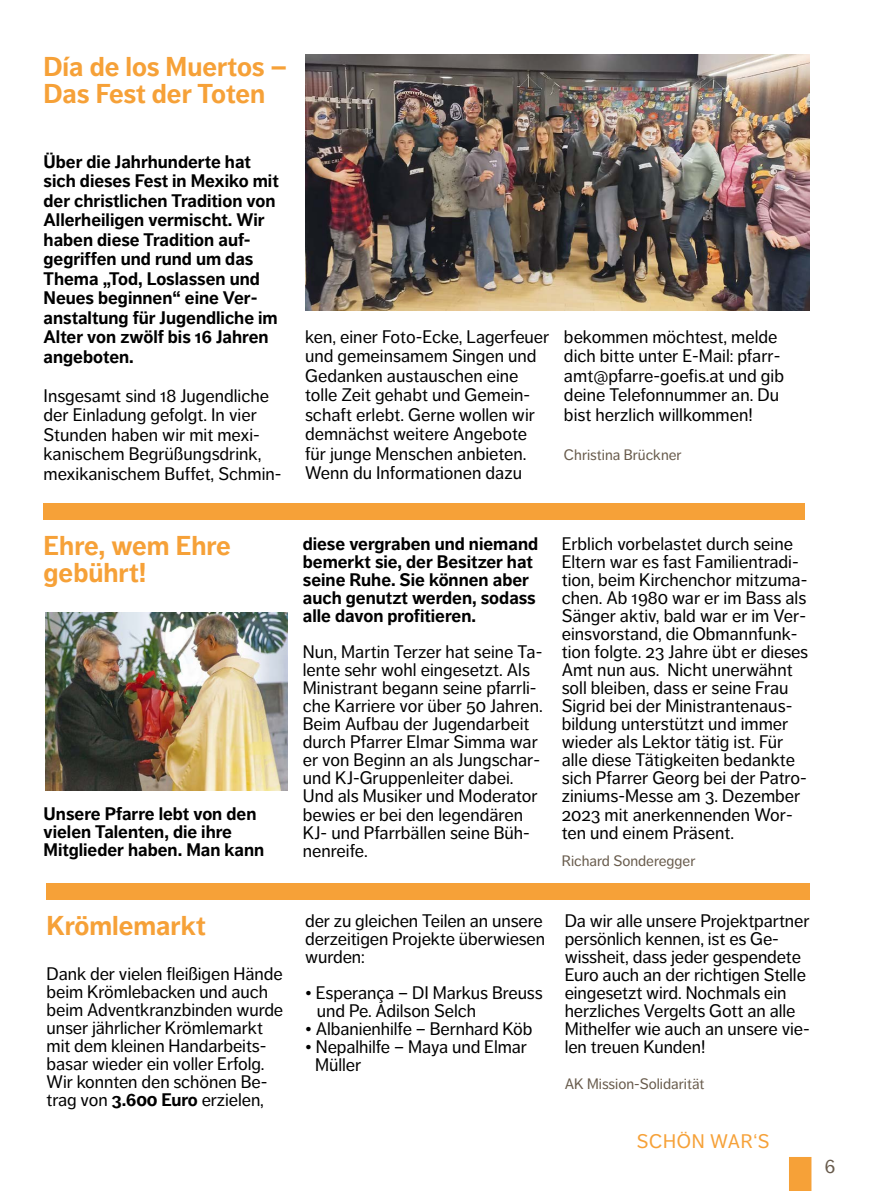
<style>
.page{position:relative;width:893px;height:1191px;background:#fff}
.page>*{position:absolute;margin:0;border:0;box-sizing:border-box;transform-origin:0 0}
.t1{font:700 27px/27px "Dagny Pro";color:#f6a138}
.t2{font:19.5px "Dagny Pro";letter-spacing:.035em;color:#f6a138}
.t3{font:19.5px "Dagny Pro";color:#685b4c}
.t4{font:18px/18px "Dagny Pro";color:#000}
.t5{font:700 18px/19.5px "Dagny Pro";color:#000}
.t6{font:15px "Dagny Pro";color:#685b4c}
.s1{font-weight:700}
</style>
<div class="page">
<div style="left:789px;top:1157px;width:22px;height:34px;background:#f6a138"></div>
<div style="left:44px;top:503px;width:761px;height:16px;background:#f6a138"></div>
<img style="left:305px;top:54px;width:504px;height:256px">
<img style="left:45px;top:612px;width:243px;height:178px">
<div style="left:47px;top:883px;width:763px;height:16px;background:#f6a138"></div>
<h1 class="t1" style="left:44px;top:53px;width:245px">Día de los Muertos –<br>Das Fest der Toten</h1>
<p class="t5" style="left:44px;top:152px;width:237px">Über die Jahrhunderte hat sich dieses Fest in Mexiko mit der christlichen Tradition von<br>Allerheiligen vermischt. Wir haben diese Tradition auf&shy;gegriffen und rund um das<br>Thema „Tod, Loslassen und<br>Neues beginnen“ eine Ver&shy;anstaltung für Jugendliche im<br>Alter von zwölf bis 16 Jahren angeboten.</p>
<p class="t4" style="left:44px;top:385px;width:239px;line-height:19.5px">Insgesamt sind 18 Jugendliche der Einladung gefolgt. In vier<br>Stunden haben wir mit mexi&shy;kanischem Begrüßungsdrink, mexikanischem Buffet, Schmin-</p>
<p class="t4" style="left:305px;top:327px;width:246px;line-height:19.5px">ken, einer Foto-Ecke, Lagerfeuer und gemeinsamem Singen und<br>Gedanken austauschen eine tolle Zeit gehabt und Gemein&shy;schaft erlebt. Gerne wollen wir demnächst weitere Angebote für junge Menschen anbieten.<br>Wenn du Informationen dazu</p>
<p class="t4" style="left:564px;top:327px;width:222px;line-height:19.5px">bekommen möchtest, melde dich bitte unter E-Mail: pfarr&shy;amt@pfarre-goefis.at und gib deine Telefonnummer an. Du bist herzlich willkommen!</p>
<p class="t6" style="left:564px;top:446px;width:119px">Christina Brückner</p>
<h1 class="t1" style="left:44px;top:532px;width:189px">Ehre, wem Ehre gebührt!</h1>
<p class="t5" style="left:44px;top:805px;width:222px;line-height:18px">Unsere Pfarre lebt von den vielen Talenten, die ihre<br>Mitglieder haben. Man kann</p>
<h1 class="t1" style="left:47px;top:912px;width:161px">Krömlemarkt</h1>
<p class="t4" style="left:47px;top:964px;width:238px">Dank der vielen fleißigen Hände beim Krömlebacken und auch beim Adventkranzbinden wurde unser jährlicher Krömlemarkt mit dem kleinen Handarbeits&shy;basar wieder ein voller Erfolg.<br>Wir konnten den schönen Be&shy;trag von <span class="s1">3.600 Euro</span> erzielen,</p>
<p class="t5" style="left:303px;top:535px;width:237px;line-height:18px">diese vergraben und niemand bemerkt sie, der Besitzer hat seine Ruhe. Sie können aber auch genutzt werden, sodass alle davon profitieren.</p>
<p class="t4" style="left:303px;top:643px;width:241px">Nun, Martin Terzer hat seine Ta&shy;lente sehr wohl eingesetzt. Als<br>Ministrant begann seine pfarrli&shy;che Karriere vor über 50 Jahren.<br>Beim Aufbau der Jugendarbeit durch Pfarrer Elmar Simma war er von Beginn an als Jungschar&shy;und KJ-Gruppenleiter dabei.<br>Und als Musiker und Moderator bewies er bei den legendären<br>KJ- und Pfarrbällen seine Büh&shy;nenreife.</p>
<p class="t4" style="left:562px;top:535px;width:248px">Erblich vorbelastet durch seine<br>Eltern war es fast Familientradi&shy;tion, beim Kirchenchor mitzuma&shy;chen. Ab 1980 war er im Bass als<br>Sänger aktiv, bald war er im Ver&shy;einsvorstand, die Obmannfunk&shy;tion folgte. 23 Jahre übt er dieses<br>Amt nun aus. Nicht unerwähnt soll bleiben, dass er seine Frau<br>Sigrid bei der Ministrantenaus&shy;bildung unterstützt und immer wieder als Lektor tätig ist. Für alle diese Tätigkeiten bedankte sich Pfarrer Georg bei der Patro&shy;ziniums-Messe am 3. Dezember<br>2023 mit anerkennenden Wor&shy;ten und einem Präsent.</p>
<p class="t6" style="left:562px;top:851px;width:135px">Richard Sonderegger</p>
<p class="t4" style="left:305px;top:912px;width:242px">der zu gleichen Teilen an unsere derzeitigen Projekte überwiesen wurden:</p>
<p class="t4" style="left:317px;top:984px;width:227px;text-indent:-12px">• Esperança – DI Markus Breuss und Pe. Adilson Selch</p>
<p class="t4" style="left:305px;top:1020px;width:229px">• Albanienhilfe – Bernhard Köb</p>
<p class="t4" style="left:315px;top:1038px;width:213px;text-indent:-10px">• Nepalhilfe – Maya und Elmar<br>Müller</p>
<p class="t4" style="left:565px;top:912px;width:247px">Da wir alle unsere Projektpartner persönlich kennen, ist es Ge&shy;wissheit, dass jeder gespendete<br>Euro auch an der richtigen Stelle eingesetzt wird. Nochmals ein herzliches Vergelts Gott an alle<br>Mithelfer wie auch an unsere vie&shy;len treuen Kunden!</p>
<p class="t6" style="left:565px;top:1075px;width:141px">AK Mission-Solidarität</p>
<p class="t2" style="left:637px;top:1130px;width:134px">SCHÖN WAR‘S</p>
<p class="t3" style="left:825px;top:1155px;width:12px">6</p>
</div>
